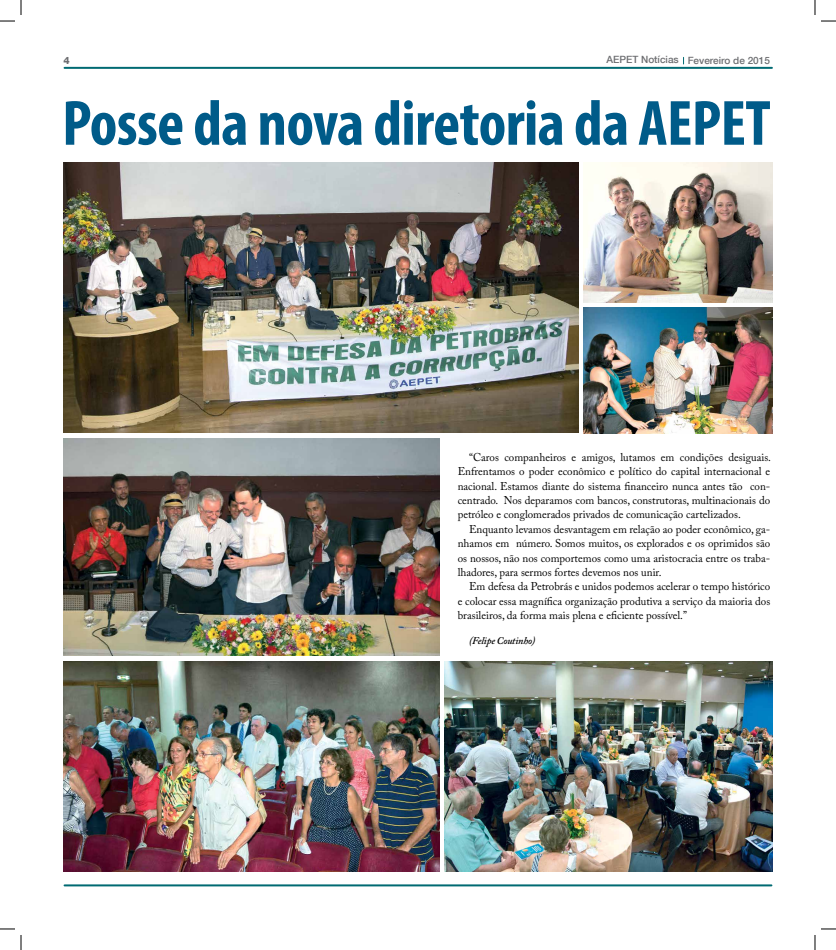
<style>
.page{position:relative;width:836px;height:950px;background:#fff}
.page>*{position:absolute;margin:0;border:0;box-sizing:border-box;transform-origin:0 0}
.t1{font:700 condensed 64.4px "Myriad Pro";letter-spacing:-.01em;color:#005b89}
.t2{font:11.3px/14.4px "Adobe Caslon Pro";color:#000;text-align:justify}
.t3{font:italic 600 10.2px "Adobe Caslon Pro";letter-spacing:-.01em;color:#000}
.t4{font:500 10px "Helvetica Neue LT Com";color:#6d6e71}
.t5{font:800 10px "Helvetica Neue LT Com";color:#6d6e71}
</style>
<div class="page">
<img style="left:64px;top:163px;width:515px;height:269px">
<hr style="left:65px;top:67px;width:707px;height:2px;background:#006a72">
<hr style="left:65px;top:884px;width:706px;height:2px;background:#006a72">
<img style="left:583px;top:307px;width:189px;height:126px">
<img style="left:444px;top:661px;width:328px;height:210px">
<img style="left:64px;top:438px;width:376px;height:216px">
<img style="left:64px;top:661px;width:376px;height:210px">
<img style="left:584px;top:163px;width:188px;height:139px">
<svg style="left:0;top:0;width:22px;height:22px"></svg>
<svg style="left:0;top:928px;width:22px;height:21px"></svg>
<svg style="left:814px;top:0;width:22px;height:22px"></svg>
<svg style="left:814px;top:928px;width:22px;height:21px"></svg>
<p class="t5" style="left:64px;top:54px;width:8px">4</p>
<p class="t4" style="left:606px;top:54px;width:165px">AEPET Notícias Fevereiro de 2015</p>
<h1 class="t1" style="left:62px;top:83px;width:710px">Posse da nova diretoria da AEPET</h1>
<p class="t2" style="left:458px;top:449px;width:315px;text-indent:11px">“Caros companheiros e amigos, lutamos em condições desiguais.<br>Enfrentamos o poder econômico e político do capital internacional e nacional. Estamos diante do sistema financeiro nunca antes tão con&shy;centrado. Nos deparamos com bancos, construtoras, multinacionais do petróleo e conglomerados privados de comunicação cartelizados.</p>
<p class="t2" style="left:458px;top:521px;width:314px;text-indent:11px">Enquanto levamos desvantagem em relação ao poder econômico, ga&shy;nhamos em número. Somos muitos, os explorados e os oprimidos são os nossos, não nos comportemos como uma aristocracia entre os traba&shy;lhadores, para sermos fortes devemos nos unir.</p>
<p class="t2" style="left:458px;top:579px;width:314px;text-indent:11px">Em defesa da Petrobrás e unidos podemos acelerar o tempo histórico e colocar essa magnífica organização produtiva a serviço da maioria dos brasileiros, da forma mais plena e eficiente possível.”</p>
<p class="t3" style="left:469px;top:633px;width:68px">(Felipe Coutinho)</p>
</div>
